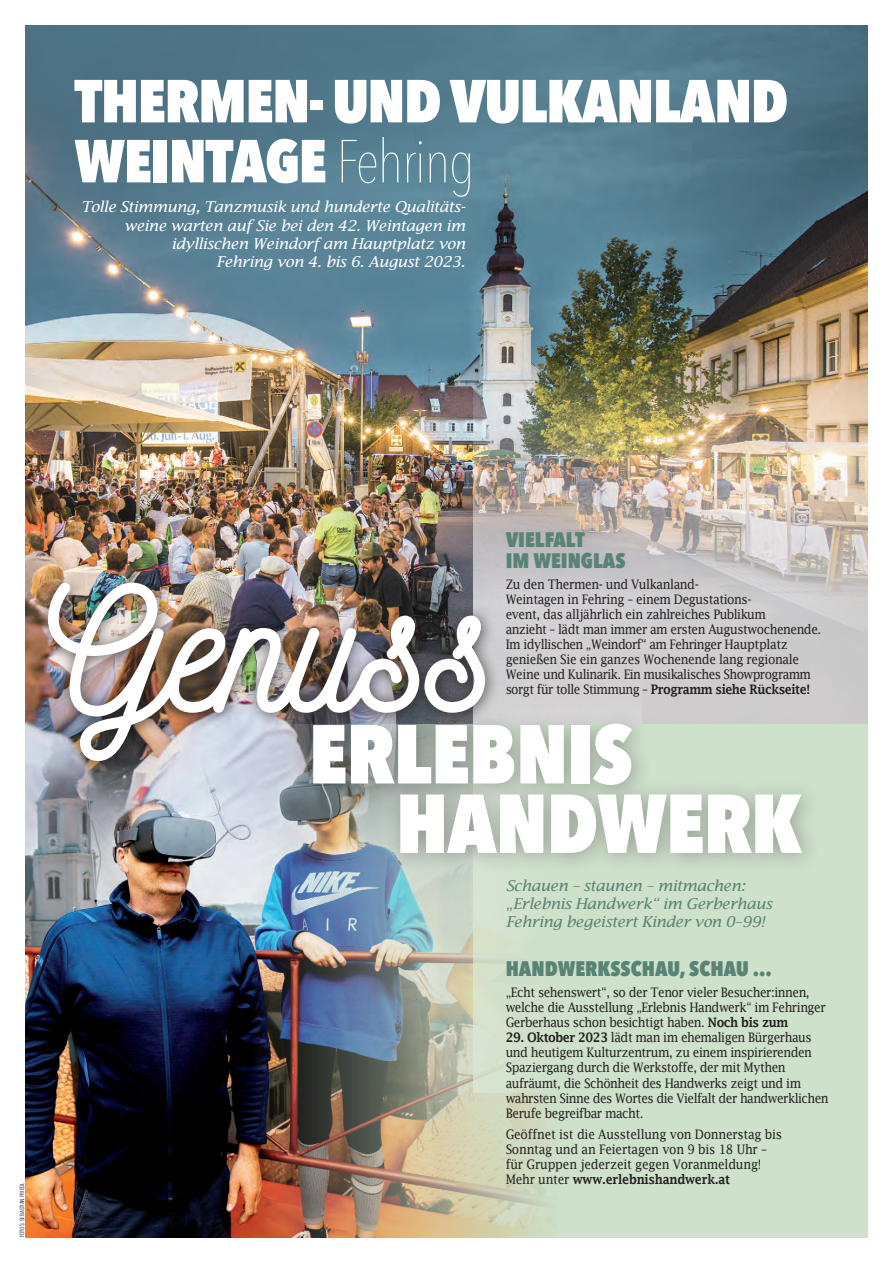
<style>
.page{position:relative;width:893px;height:1263px;background:#fff}
.page>*{position:absolute;margin:0;border:0;box-sizing:border-box;transform-origin:0 0}
.t1{font:171px "Nickainley";color:#fff}
.t2{font:800 82.5px "Avenir Next Condensed";letter-spacing:-.01em;color:#fff}
.t3{font:800 60px/60px "Avenir Next Condensed";letter-spacing:-.02em;color:#fff}
.t4{font:800 21px "Avenir Next Condensed";color:#598475}
.t5{font:italic 15px "Lucida Fax";letter-spacing:-.04em;color:#fff;scale:1.05 1}
.t6{font:italic 15px "Lucida Fax";letter-spacing:-.04em;color:#598475;scale:1.05 1}
.t7{font:13.2px/15px "Lucida Fax";letter-spacing:-.04em;color:#231f20;scale:.9 1}
.t8{font:13.2px/15px "Lucida Fax";letter-spacing:-.02em;color:#231f20;scale:.9 1}
.t9{font:600 13.2px "Lucida Fax";letter-spacing:-.02em;color:#231f20;scale:.9 1}
.t10{font:6px "Avenir Next Condensed";color:#231f20}
.s1{font-weight:200}
.s2{font-weight:600}
.s3{font-weight:400}
</style>
<div class="page">
<img style="left:26px;top:26px;width:841px;height:1211px">
<img style="left:473px;top:327px;width:394px;height:397px">
<div style="left:36px;top:570px;width:464px;height:206px;background:#231f20;opacity:.75"></div>
<img style="left:46px;top:581px;width:441px;height:181px">
<img style="left:214px;top:724px;width:392px;height:513px">
<div style="left:606px;top:724px;width:261px;height:513px;background:#cee1cb"></div>
<div style="left:298px;top:708px;width:354px;height:98px;background:#231f20;opacity:.3"></div>
<div style="left:385px;top:778px;width:437px;height:97px;background:#231f20;opacity:.3"></div>
<p class="t3" style="left:74px;top:71px;width:715px">THERMEN-UND VULKANLAND<br>WEINTAGE <span class="s1">Fehring</span></p>
<p class="t5" style="left:81px;top:199px;width:368px">Tolle Stimmung, Tanzmusik und hunderte Qualitäts-</p>
<p class="t5" style="left:124px;top:217px;width:327px">weine warten auf Sie bei den 42. Weintagen im</p>
<p class="t5" style="left:171px;top:235px;width:282px">idyllischen Weindorf am Hauptplatz von</p>
<p class="t5" style="left:216px;top:253px;width:239px">Fehring von 4. bis 6. August 2023.</p>
<p class="t10" style="left:17px;top:1237px;width:56px;rotate:-90deg">FOTOS: SEBASTIAN FRIEDL</p>
<p class="t4" style="left:506px;top:526px;width:81px">VIELFALT</p>
<p class="t4" style="left:506px;top:547px;width:121px">IM WEINGLAS</p>
<p class="t7" style="left:506px;top:577px;width:216px">Zu den Thermen- und Vulkanland-</p>
<p class="t7" style="left:506px;top:592px;width:275px">Weintagen in Fehring – einem Degustations-</p>
<p class="t7" style="left:506px;top:607px;width:291px">event, das alljährlich ein zahlreiches Publikum</p>
<p class="t7" style="left:506px;top:622px;width:352px">anzieht – lädt man immer am ersten Augustwochenende.<br>Im idyllischen „Weindorf“ am Fehringer Hauptplatz genießen Sie ein ganzes Wochenende lang regionale Weine und Kulinarik. Ein musikalisches Showprogramm sorgt für tolle Stimmung – <span class="s2">Programm siehe Rückseite!</span></p>
<p class="t1" style="left:50px;top:540px;width:444px">Genuss</p>
<p class="t2" style="left:309px;top:703px;width:325px">ERLEBNIS</p>
<p class="t2" style="left:396px;top:772px;width:408px">HANDWERK</p>
<p class="t6" style="left:506px;top:877px;width:230px">Schauen – staunen – mitmachen:</p>
<p class="t6" style="left:506px;top:895px;width:256px">„Erlebnis Handwerk“ im Gerberhaus</p>
<p class="t6" style="left:506px;top:913px;width:249px">Fehring begeistert Kinder von 0–99!</p>
<p class="t4" style="left:506px;top:956px;width:268px">HANDWERKSSCHAU, SCHAU ...</p>
<p class="t7" style="left:506px;top:985px;width:339px">„Echt sehenswert“, so der Tenor vieler Besucher:innen,</p>
<p class="t7" style="left:506px;top:1000px;width:357px">welche die Ausstellung „Erlebnis Handwerk“ im Fehringer<br>Gerberhaus schon besichtigt haben. <span class="s2">Noch bis zum</span></p>
<p class="t7" style="left:506px;top:1030px;width:360px"><span class="s2">29. Oktober 2023</span> lädt man im ehemaligen Bürgerhaus und heutigem Kulturzentrum, zu einem inspirierenden Spaziergang durch die Werkstoffe, der mit Mythen aufräumt, die Schönheit des Handwerks zeigt und im wahrsten Sinne des Wortes die Vielfalt der handwerklichen Berufe begreifbar macht.</p>
<p class="t8" style="left:506px;top:1126px;width:309px">Geöffnet ist die Ausstellung von Donnerstag bis<br>Sonntag und an Feiertagen von 9 bis 18 Uhr –</p>
<p class="t8" style="left:506px;top:1156px;width:285px">für Gruppen jederzeit gegen Voranmeldung!</p>
<p class="t9" style="left:506px;top:1171px;width:251px"><span class="s3">Mehr unter</span> www.erlebnishandwerk.at</p>
</div>
